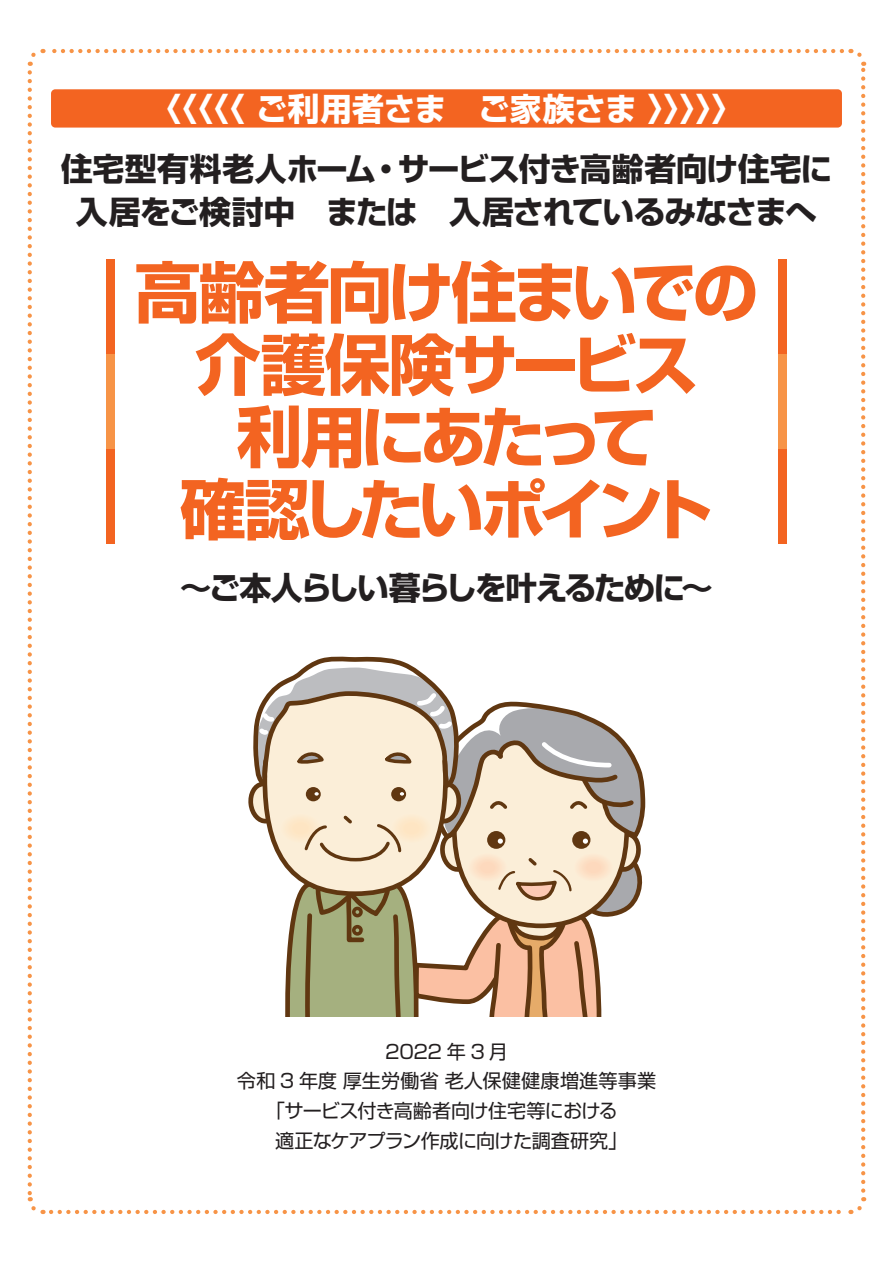
<style>
.page{position:relative;width:893px;height:1263px;background:#fff}
.page>*{position:absolute;margin:0;border:0;box-sizing:border-box;transform-origin:0 0}
.t1{font:700 65.85px/72.3px "Shin Go Pro";letter-spacing:-.08em;color:#f36421;text-align:center}
.t2{font:700 31.95px/42.5px "Shin Go Pro";letter-spacing:-.045em;color:#231f20;text-align:center}
.t3{font:700 31.95px "Shin Go Pro";letter-spacing:-.005em;color:#fff}
.t4{font:19.2px/29.7px "Shin Go Pro";letter-spacing:-.02em;color:#231f20;text-align:center}
</style>
<div class="page">
<svg style="left:27px;top:72px;width:17px;height:1143px"></svg>
<svg style="left:51px;top:1197px;width:816px;height:17px"></svg>
<svg style="left:850px;top:48px;width:15px;height:1143px"></svg>
<svg style="left:27px;top:49px;width:815px;height:17px"></svg>
<svg style="left:248px;top:656px;width:398px;height:360px"></svg>
<div style="left:106px;top:259px;width:9px;height:285px;background:#f36421"></div>
<div style="left:106px;top:354px;width:9px;height:95px;background:#f79447"></div>
<div style="left:778px;top:259px;width:9px;height:285px;background:#f36421"></div>
<div style="left:778px;top:354px;width:9px;height:95px;background:#f79447"></div>
<div style="left:51px;top:89px;width:791px;height:39px;background:#f36421;border-radius:4px"></div>
<p class="t3" style="left:149px;top:83px;width:595px">〈〈〈〈〈 ご利用者さま　ご家族さま 〉〉〉〉〉</p>
<p class="t2" style="left:61px;top:144px;width:773px">住宅型有料老人ホーム・サービス付き高齢者向け住宅に入居をご検討中　または　入居されているみなさまへ</p>
<h1 class="t1" style="left:135px;top:249px;width:625px">高齢者向け住まいでの介護保険サービス<br>利用にあたって<br>確認したいポイント</h1>
<p class="t2" style="left:180px;top:563px;width:534px">～ご本人らしい暮らしを叶えるために～</p>
<p class="t4" style="left:237px;top:1034px;width:421px">2022 年 3月<br>令和 3 年度 厚生労働省 老人保健健康増進等事業「サービス付き高齢者向け住宅等における<br>適正なケアプラン作成に向けた調査研究」</p>
</div>
